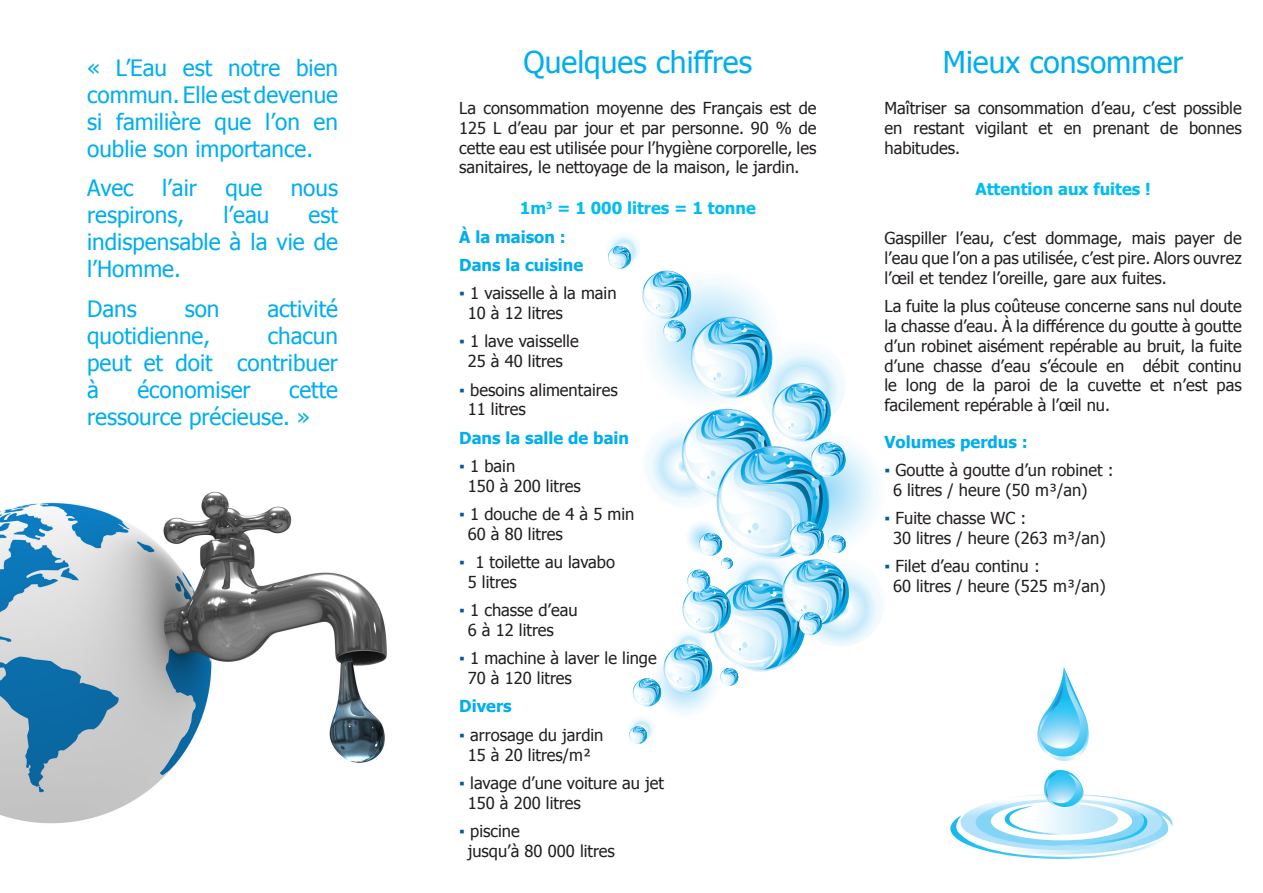
<style>
.page{position:relative;width:1263px;height:893px;background:#fff}
.page>*{position:absolute;margin:0;border:0;box-sizing:border-box;transform-origin:0 0}
.t1{font:30px "Tahoma";color:#00aeef}
.t2{font:22.5px/27px "Tahoma";color:#00aeef;text-align:justify}
.t3{font:16.5px/19.8px "Tahoma";color:#231f20}
.t4{font:700 16.5px/28.3px "Tahoma";color:#00aeef}
.t5{font:700 16.5px "Tahoma";color:#01bdf2}
.s1{color:#01bdf2}
.s2{color:#015ca3}
</style>
<div class="page">
<svg style="left:608px;top:235px;width:275px;height:509px"></svg>
<img style="left:0;top:491px;width:387px;height:333px">
<svg style="left:1037px;top:667px;width:52px;height:94px"></svg>
<svg style="left:950px;top:770px;width:222px;height:89px"></svg>
<h2 class="t2" style="left:87px;top:53px;width:252px">« L’Eau est notre bien commun. Elle est devenue si familière que l’on en oublie son importance.</h2>
<h2 class="t2" style="left:87px;top:174px;width:48px">Avec</h2>
<h2 class="t2" style="left:162px;top:174px;width:36px">l’air</h2>
<h2 class="t2" style="left:225px;top:174px;width:38px">que</h2>
<h2 class="t2" style="left:291px;top:174px;width:49px">nous</h2>
<h2 class="t2" style="left:87px;top:201px;width:99px">respirons,</h2>
<h2 class="t2" style="left:223px;top:201px;width:48px">l’eau</h2>
<h2 class="t2" style="left:87px;top:201px;width:252px;text-indent:221px">est indispensable à la vie de l’Homme.</h2>
<h2 class="t2" style="left:87px;top:294px;width:51px">Dans</h2>
<h2 class="t2" style="left:185px;top:294px;width:36px">son</h2>
<h2 class="t2" style="left:267px;top:294px;width:72px">activité</h2>
<h2 class="t2" style="left:87px;top:321px;width:125px">quotidienne,</h2>
<h2 class="t2" style="left:87px;top:321px;width:252px;text-indent:181px">chacun peut et doit contribuer à</h2>
<h2 class="t2" style="left:137px;top:375px;width:115px">économiser</h2>
<h2 class="t2" style="left:87px;top:375px;width:252px;text-indent:202px">cette ressource précieuse. »</h2>
<h1 class="t1" style="left:524px;top:42px;width:230px">Quelques chiffres</h1>
<p class="t3" style="left:459px;top:97px;width:359px;text-align:justify">La consommation moyenne des Français est de 125 L d’eau par jour et par personne. 90 % de cette eau est utilisée pour l’hygiène corporelle, les sanitaires, le nettoyage de la maison, le jardin.</p>
<p class="t4" style="left:459px;top:193px;width:298px;text-indent:61px"><span class="s1">1m</span><sup>3</sup> <span class="s1">= 1 000 litres = 1 tonne<br></span>À la maison :<br>Dans la cuisine</p>
<p class="t3" style="left:468px;top:283px;width:150px;text-indent:-8px"><span class="s2">▪</span> 1 vaisselle à la main<br>10 à 12 litres</p>
<p class="t3" style="left:459px;top:331px;width:121px;text-align:center"><span class="s2">▪</span> 1 lave vaisselle<br>25 à 40 litres</p>
<p class="t3" style="left:468px;top:379px;width:151px;text-indent:-8px"><span class="s2">▪</span> besoins alimentaires<br>11 litres</p>
<p class="t4" style="left:459px;top:422px;width:171px">Dans la salle de bain</p>
<p class="t3" style="left:468px;top:455px;width:115px;text-indent:-8px"><span class="s2">▪</span> 1 bain<br>150 à 200 litres</p>
<p class="t3" style="left:468px;top:503px;width:168px;text-indent:-8px"><span class="s2">▪</span> 1 douche de 4 à 5 min<br>60 à 80 litres</p>
<p class="t3" style="left:468px;top:551px;width:149px;text-indent:-8px"><span class="s2">▪</span> 1 toilette au lavabo<br>5 litres</p>
<p class="t3" style="left:468px;top:600px;width:111px;text-indent:-8px"><span class="s2">▪</span> 1 chasse d’eau<br>6 à 12 litres</p>
<p class="t3" style="left:468px;top:648px;width:191px;text-indent:-8px"><span class="s2">▪</span> 1 machine à laver le linge<br>70 à 120 litres</p>
<p class="t4" style="left:459px;top:691px;width:54px">Divers</p>
<p class="t3" style="left:459px;top:724px;width:146px;text-align:center"><span class="s2">▪</span> arrosage du jardin<br>15 à 20 litres/m²</p>
<p class="t3" style="left:468px;top:772px;width:198px;text-indent:-8px"><span class="s2">▪</span> lavage d’une voiture au jet<br>150 à 200 litres</p>
<p class="t3" style="left:468px;top:820px;width:149px;text-indent:-8px"><span class="s2">▪</span> piscine<br>jusqu’à 80 000 litres</p>
<h1 class="t1" style="left:943px;top:42px;width:242px">Mieux consommer</h1>
<p class="t3" style="left:884px;top:97px;width:359px;text-align:justify">Maîtriser sa consommation d’eau, c’est possible en restant vigilant et en prenant de bonnes habitudes.</p>
<p class="t5" style="left:975px;top:177px;width:177px">Attention aux fuites !</p>
<p class="t3" style="left:884px;top:228px;width:359px;text-align:justify">Gaspiller l’eau, c’est dommage, mais payer de l’eau que l’on a pas utilisée, c’est pire. Alors ouvrez l’œil et tendez l’oreille, gare aux fuites.</p>
<p class="t3" style="left:884px;top:295px;width:359px;text-align:justify">La fuite la plus coûteuse concerne sans nul doute la chasse d’eau. À la différence du goutte à goutte d’un robinet aisément repérable au bruit, la fuite d’une chasse d’eau s’écoule en débit continu le long de la paroi de la cuvette et n’est pas facilement repérable à l’œil nu.</p>
<p class="t4" style="left:884px;top:427px;width:145px">Volumes perdus :</p>
<p class="t3" style="left:893px;top:460px;width:222px;text-indent:-8px"><span class="s2">▪</span> Goutte à goutte d’un robinet :<br>6 litres / heure (50 m³/an)</p>
<p class="t3" style="left:893px;top:508px;width:214px;text-indent:-8px"><span class="s2">▪</span> Fuite chasse WC :<br>30 litres / heure (263 m³/an)</p>
<p class="t3" style="left:893px;top:556px;width:214px;text-indent:-8px"><span class="s2">▪</span> Filet d’eau continu :<br>60 litres / heure (525 m³/an)</p>
</div>
